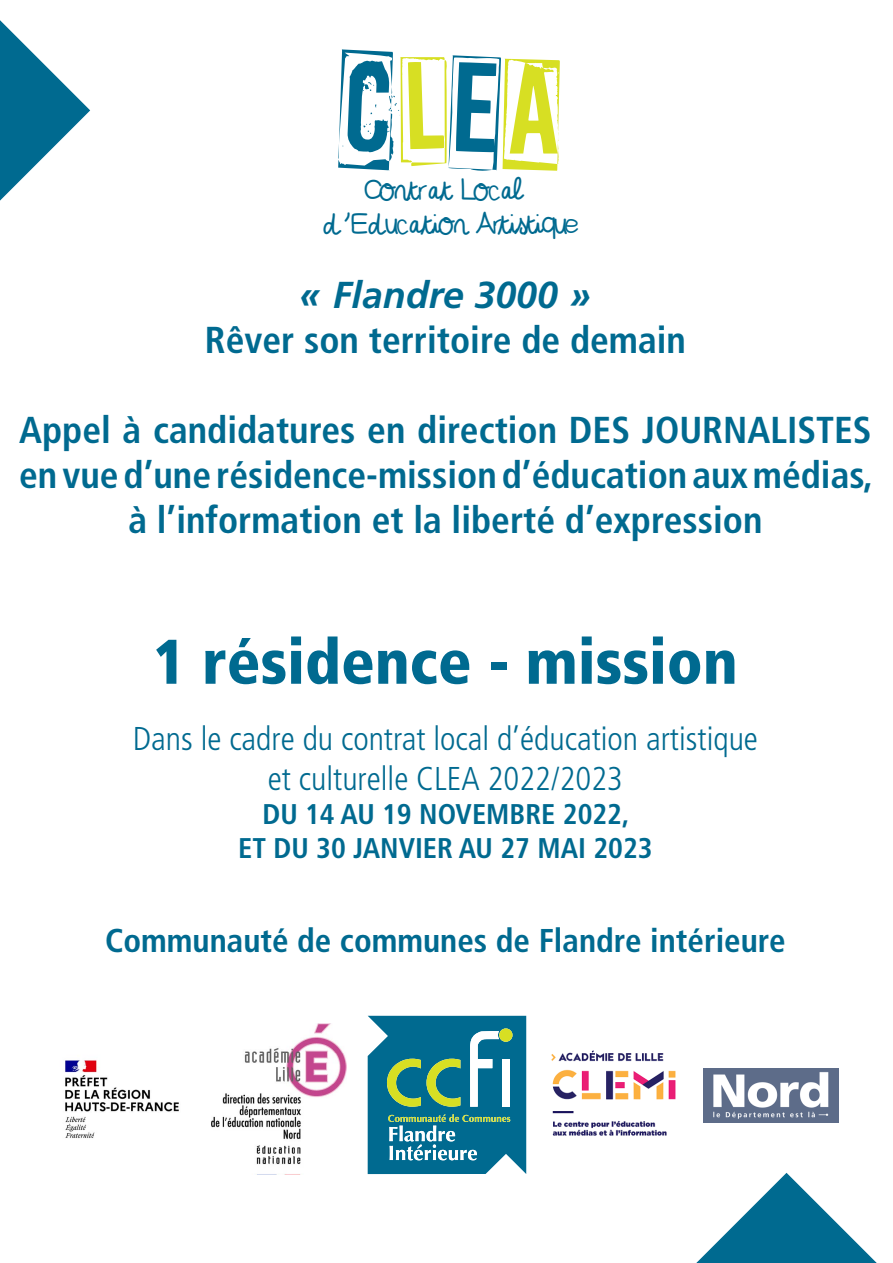
<style>
.page{position:relative;width:893px;height:1263px;background:#fff}
.page>*{position:absolute;margin:0;border:0;box-sizing:border-box;transform-origin:0 0}
.t1{font:142.2px "A Box For";color:#006a90}
.t2{font:900 condensed 63px "Frutiger";color:#006a90}
.t3{font:700 condensed 37.5px/45px "Frutiger";color:#006a90;text-align:center}
.t4{font:italic 700 37.5px "Frutiger";color:#006a90}
.t5{font:300 condensed 33px/39.6px "Frutiger";color:#006a90;text-align:center}
.t6{font:700 condensed 33px "Frutiger";color:#006a90}
.t7{font:700 condensed 28.5px/34.2px "Frutiger";color:#006a90;text-align:center}
.t8{font:28.5px/34px "Ecolier";letter-spacing:.005em;color:#006a90;text-align:center}
.s1{color:#d7df23}
</style>
<div class="page">
<svg style="left:368px;top:1016px;width:158px;height:158px;background:#308596"></svg>
<svg style="left:0;top:20px;width:90px;height:181px"></svg>
<svg style="left:696px;top:1172px;width:181px;height:91px"></svg>
<img style="left:65px;top:1060px;width:114px;height:78px">
<img style="left:211px;top:1024px;width:135px;height:141px">
<img style="left:551px;top:1050px;width:125px;height:86px">
<img style="left:704px;top:1069px;width:135px;height:54px">
<h1 class="t1" style="left:336px;top:35px;width:223px">C<span class="s1">L</span>E<span class="s1">A</span></h1>
<p class="t8" style="left:320px;top:174px;width:257px">Contrat Local<br>d ’ Education Artistique</p>
<p class="t4" style="left:300px;top:272px;width:293px">« Flandre 3000 »</p>
<p class="t3" style="left:205px;top:317px;width:483px">Rêver son territoire de demain</p>
<p class="t3" style="left:19px;top:407px;width:855px">Appel à candidatures en direction des journalistes en vue d’une résidence-mission d’éducation aux médias, à l’information et la liberté d’expression</p>
<h2 class="t2" style="left:153px;top:624px;width:586px">1 résidence - mission</h2>
<p class="t5" style="left:133px;top:720px;width:627px">Dans le cadre du contrat local d’éducation artistique et culturelle CLEA 2022/2023</p>
<p class="t7" style="left:238px;top:797px;width:416px">DU 14 AU 19 NOVEMBRE 2022,<br>ET DU 30 JANVIER AU 27 MAI 2023</p>
<p class="t6" style="left:105px;top:921px;width:682px">Communauté de communes de Flandre intérieure</p>
</div>
